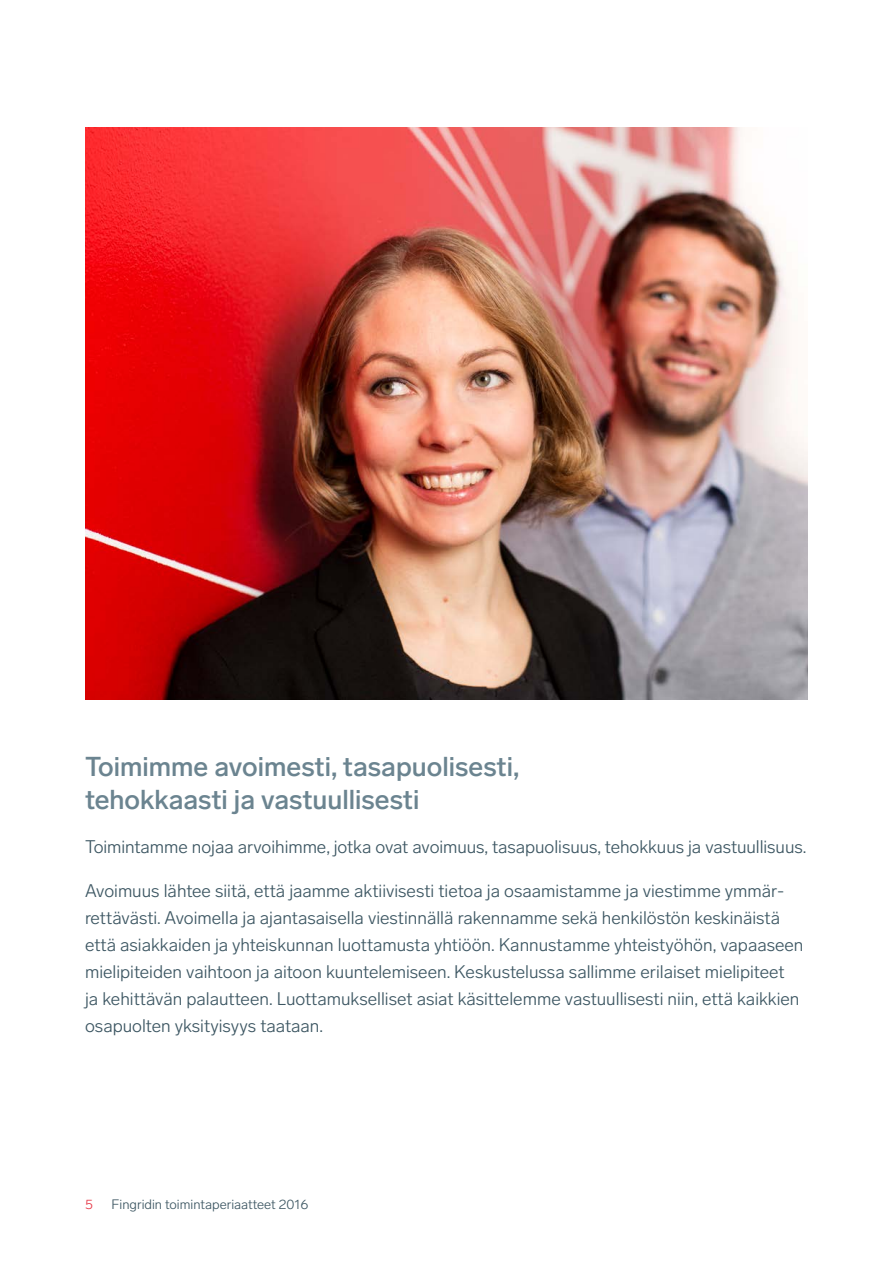
<style>
.page{position:relative;width:893px;height:1263px;background:#fff}
.page>*{position:absolute;margin:0;border:0;box-sizing:border-box;transform-origin:0 0}
.t1{font:500 27px/33px "Lab Grotesque";color:#6b8490}
.t2{font:300 18px/27px "Lab Grotesque";color:#3c5662}
.t3{font:300 13.5px "Lab Grotesque";color:#3c5662}
.t4{font:300 13.5px "Lab Grotesque";color:#e53443}
</style>
<div class="page">
<img style="left:85px;top:128px;width:723px;height:571px">
<h1 class="t1" style="left:85px;top:750px;width:436px">Toimimme avoimesti, tasapuolisesti, tehokkaasti ja vastuullisesti</h1>
<p class="t2" style="left:85px;top:833px;width:723px">Toimintamme nojaa arvoihimme, jotka ovat avoimuus, tasapuolisuus, tehokkuus ja vastuullisuus.</p>
<p class="t2" style="left:85px;top:877px;width:720px">Avoimuus lähtee siitä, että jaamme aktiivisesti tietoa ja osaamistamme ja viestimme ymmär&shy;rettävästi. Avoimella ja ajantasaisella viestinnällä rakennamme sekä henkilöstön keskinäistä että asiakkaiden ja yhteiskunnan luottamusta yhtiöön. Kannustamme yhteistyöhön, vapaaseen mielipiteiden vaihtoon ja aitoon kuuntelemiseen. Keskustelussa sallimme erilaiset mielipiteet<br>ja kehittävän palautteen. Luottamukselliset asiat käsittelemme vastuullisesti niin, että kaikkien osapuolten yksityisyys taataan.</p>
<p class="t4" style="left:85px;top:1196px;width:9px">5</p>
<p class="t3" style="left:112px;top:1196px;width:198px">Fingridin toimintaperiaatteet 2016</p>
</div>
